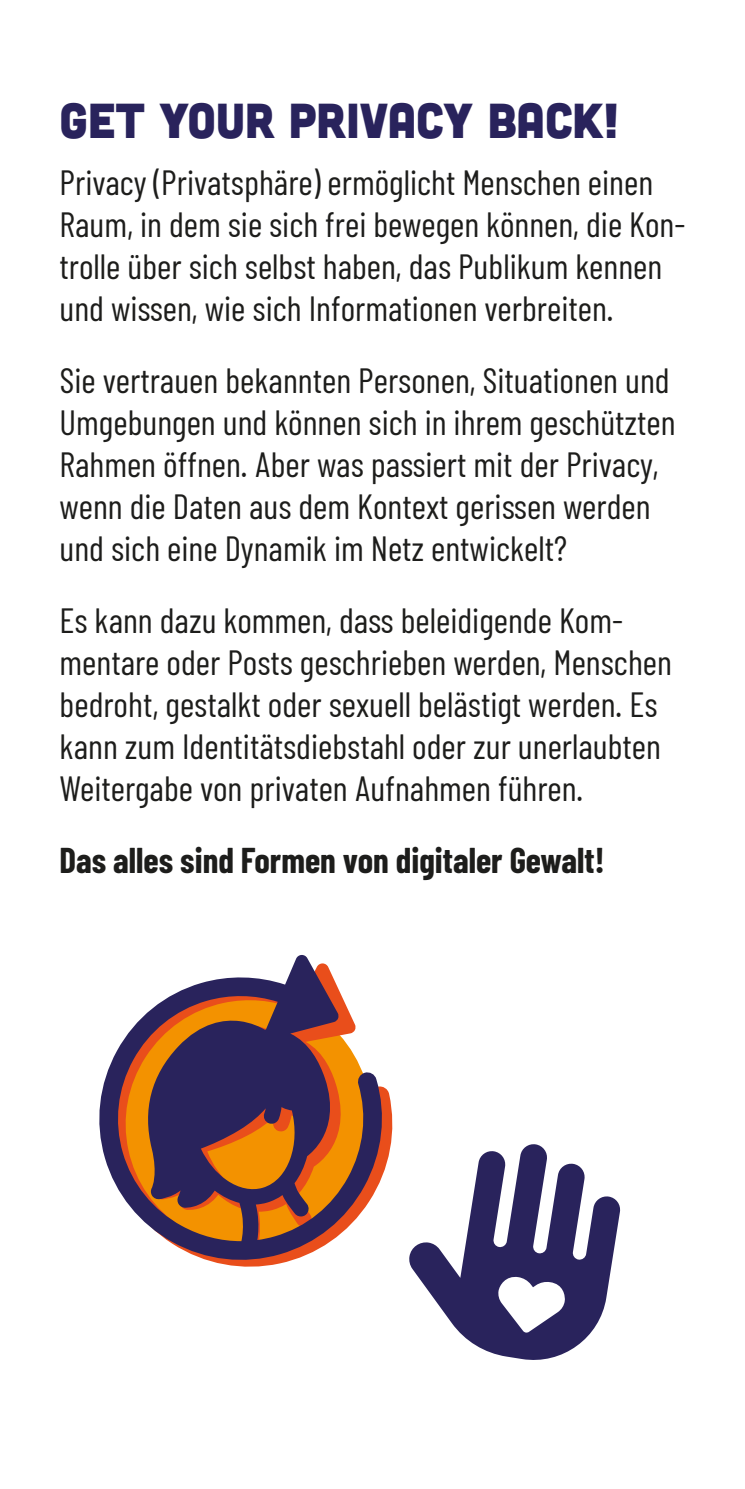
<style>
.page{position:relative;width:745px;height:1489px;background:#fff}
.page>*{position:absolute;margin:0;border:0;box-sizing:border-box;transform-origin:0 0}
.H2_-_Überschrift{font:49px "Cubano Sharp";color:#29235c}
.P_-_Fließtext_Barlow{font:35px/42px "Barlow Condensed";color:#1d1d1b}
.P_-_Fließtext_Barlow-2{font:700 35px "Barlow Condensed";color:#1d1d1b}
</style>
<div class="page">
<svg style="left:223px;top:1089px;width:170px;height:178px"></svg>
<svg style="left:99px;top:955px;width:287px;height:309px"></svg>
<svg style="left:409px;top:1144px;width:211px;height:216px"></svg>
<h1 class="H2_-_Überschrift" style="left:60px;top:89px;width:561px">GET YOUR PRIVACY BACK!</h1>
<p class="P_-_Fließtext_Barlow" style="left:60px;top:161px;width:627px">Privacy (Privatsphäre) ermöglicht Menschen einen Raum, in dem sie sich frei bewegen können, die Kon&shy;trolle über sich selbst haben, das Publikum kennen und wissen, wie sich Informationen verbreiten.</p>
<p class="P_-_Fließtext_Barlow" style="left:60px;top:359px;width:617px">Sie vertrauen bekannten Personen, Situationen und Umgebungen und können sich in ihrem geschützten Rahmen öffnen. Aber was passiert mit der Privacy, wenn die Daten aus dem Kontext gerissen werden und sich eine Dynamik im Netz entwickelt?</p>
<p class="P_-_Fließtext_Barlow" style="left:60px;top:598px;width:613px">Es kann dazu kommen, dass beleidigende Kom&shy;mentare oder Posts geschrieben werden, Menschen bedroht, gestalkt oder sexuell belästigt werden. Es kann zum Identitätsdiebstahl oder zur unerlaubten Weitergabe von privaten Aufnahmen führen.</p>
<p class="P_-_Fließtext_Barlow-2" style="left:60px;top:838px;width:546px">Das alles sind Formen von digitaler Gewalt!</p>
</div>
